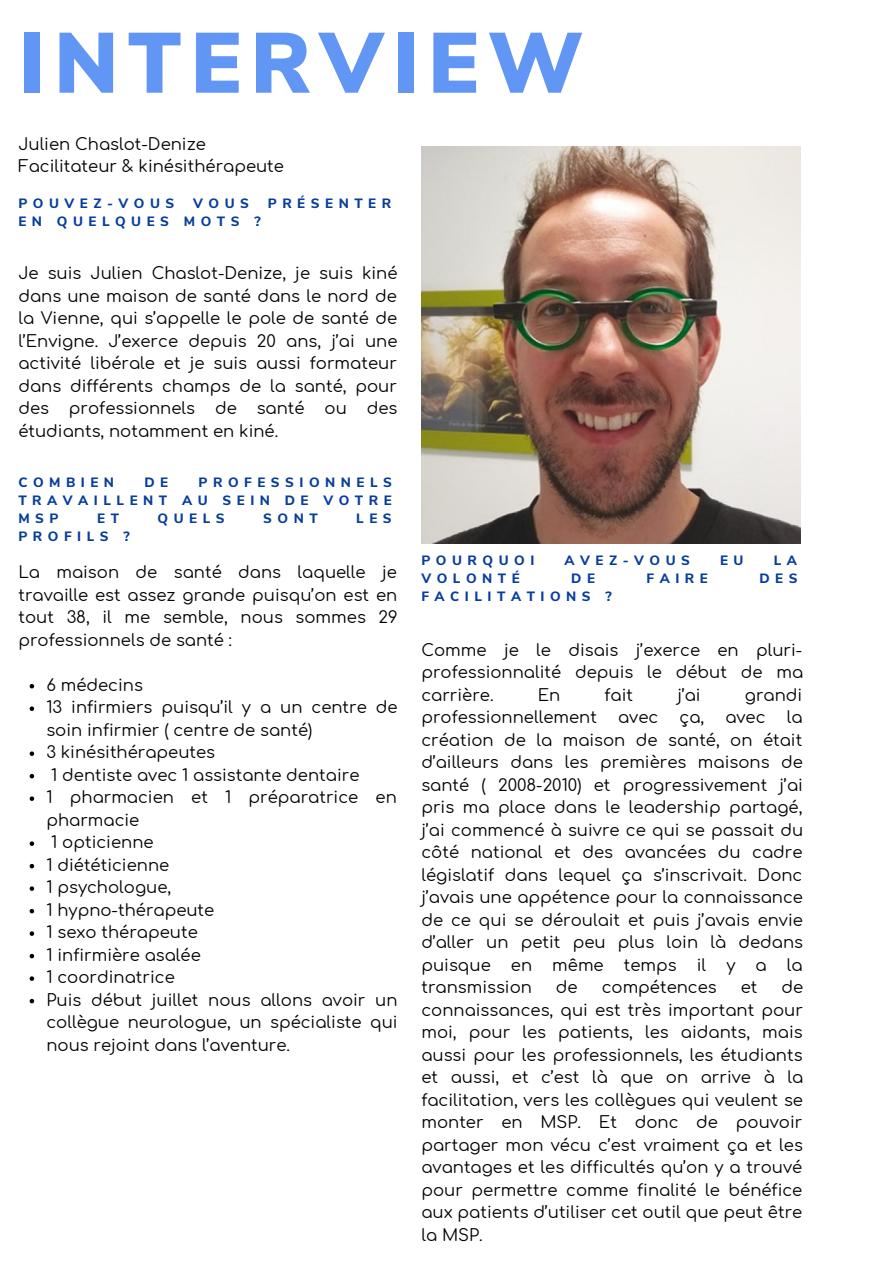
<style>
.page{position:relative;width:893px;height:1264px;background:#fff}
.page>*{position:absolute;margin:0;border:0;box-sizing:border-box;transform-origin:0 0}
.t1{font:900 85.05px "Nunito Sans";letter-spacing:.105em;color:#6296f5}
.t2{font:16.5px/22.5px "Comfortaa";color:#000;text-align:justify}
.t3{font:800 13.5px/18px "Nunito Sans";letter-spacing:.41em;color:#083d9c;text-align:justify}
</style>
<div class="page">
<img style="left:421px;top:146px;width:379px;height:397px">
<svg style="left:30px;top:684px;width:4px;height:4px"></svg>
<svg style="left:30px;top:706px;width:4px;height:5px"></svg>
<svg style="left:30px;top:751px;width:4px;height:5px"></svg>
<svg style="left:30px;top:774px;width:4px;height:4px"></svg>
<svg style="left:30px;top:796px;width:4px;height:5px"></svg>
<svg style="left:30px;top:841px;width:4px;height:5px"></svg>
<svg style="left:30px;top:863px;width:4px;height:5px"></svg>
<svg style="left:30px;top:886px;width:4px;height:4px"></svg>
<svg style="left:30px;top:908px;width:4px;height:5px"></svg>
<svg style="left:30px;top:931px;width:4px;height:4px"></svg>
<svg style="left:30px;top:953px;width:4px;height:5px"></svg>
<svg style="left:30px;top:976px;width:4px;height:4px"></svg>
<svg style="left:30px;top:998px;width:4px;height:5px"></svg>
<p class="t1" style="left:18px;top:7px;width:566px">INTERVIEW</p>
<p class="t2" style="left:18px;top:133px;width:189px">Julien Chaslot-Denize</p>
<p class="t2" style="left:18px;top:155px;width:267px">Facilitateur &amp; kinésithérapeute</p>
<p class="t3" style="left:18px;top:195px;width:157px">POUVEZ-VOUS</p>
<p class="t3" style="left:193px;top:195px;width:57px">VOUS</p>
<p class="t3" style="left:268px;top:195px;width:125px">PRÉSENTER</p>
<p class="t3" style="left:18px;top:213px;width:244px">EN QUELQUES MOTS ?</p>
<p class="t2" style="left:18px;top:262px;width:380px">Je suis Julien Chaslot-Denize, je suis kiné dans une maison de santé dans le nord de la Vienne, qui s’appelle le pole de santé de l’Envigne. J’exerce depuis 20 ans, j’ai une activité libérale et je suis aussi formateur dans différents champs de la santé, pour des professionnels de santé ou des étudiants, notamment en kiné.</p>
<p class="t3" style="left:18px;top:474px;width:375px;text-indent:180px">PROFESSIONNELS TRAVAILLENT AU SEIN DE VOTRE MSP</p>
<p class="t3" style="left:18px;top:474px;width:97px">COMBIEN</p>
<p class="t3" style="left:144px;top:474px;width:25px">D E</p>
<p class="t3" style="left:97px;top:510px;width:23px">E T</p>
<p class="t3" style="left:158px;top:510px;width:69px">QUELS</p>
<p class="t3" style="left:263px;top:510px;width:56px">SONT</p>
<p class="t3" style="left:356px;top:510px;width:37px">LES</p>
<p class="t3" style="left:18px;top:528px;width:113px">PROFILS ?</p>
<p class="t2" style="left:18px;top:561px;width:381px">La maison de santé dans laquelle je travaille est assez grande puisqu’on est en tout 38, il me semble, nous sommes 29 professionnels de santé :</p>
<p class="t2" style="left:46px;top:674px;width:98px">6 médecins</p>
<p class="t2" style="left:46px;top:696px;width:353px">13 infirmiers puisqu’il y a un centre de soin infirmier ( centre de santé)</p>
<p class="t2" style="left:46px;top:741px;width:170px">3 kinésithérapeutes</p>
<p class="t2" style="left:51px;top:764px;width:310px">1 dentiste avec 1 assistante dentaire</p>
<p class="t2" style="left:46px;top:786px;width:352px">1 pharmacien et 1 préparatrice en pharmacie</p>
<p class="t2" style="left:51px;top:831px;width:104px">1 opticienne</p>
<p class="t2" style="left:46px;top:854px;width:124px">1 diététicienne</p>
<p class="t2" style="left:46px;top:876px;width:126px">1 psychologue,</p>
<p class="t2" style="left:46px;top:899px;width:169px">1 hypno-thérapeute</p>
<p class="t2" style="left:46px;top:921px;width:153px">1 sexo thérapeute</p>
<p class="t2" style="left:46px;top:944px;width:156px">1 infirmière asalée</p>
<p class="t2" style="left:46px;top:966px;width:130px">1 coordinatrice</p>
<p class="t2" style="left:46px;top:989px;width:353px">Puis début juillet nous allons avoir un collègue neurologue, un spécialiste qui nous rejoint dans l’aventure.</p>
<p class="t3" style="left:421px;top:551px;width:114px">POURQUOI</p>
<p class="t3" style="left:564px;top:551px;width:127px">AVEZ-VOUS</p>
<p class="t3" style="left:720px;top:551px;width:25px">E U</p>
<p class="t3" style="left:773px;top:551px;width:25px">L A</p>
<p class="t3" style="left:421px;top:569px;width:100px">VOLONTÉ</p>
<p class="t3" style="left:571px;top:569px;width:25px">D E</p>
<p class="t3" style="left:646px;top:569px;width:63px">FAIRE</p>
<p class="t3" style="left:759px;top:569px;width:40px">DES</p>
<p class="t3" style="left:421px;top:587px;width:192px">FACILITATIONS ?</p>
<p class="t2" style="left:421px;top:639px;width:383px">Comme je le disais j’exerce en pluri&shy;professionnalité depuis le début de ma carrière.</p>
<p class="t2" style="left:537px;top:684px;width:24px">En</p>
<p class="t2" style="left:604px;top:684px;width:30px">fait</p>
<p class="t2" style="left:677px;top:684px;width:25px">j’ai</p>
<p class="t2" style="left:744px;top:684px;width:59px">grandi</p>
<p class="t2" style="left:421px;top:706px;width:177px">professionnellement</p>
<p class="t2" style="left:618px;top:706px;width:42px">avec</p>
<p class="t2" style="left:679px;top:706px;width:26px">ça,</p>
<p class="t2" style="left:725px;top:706px;width:42px">avec</p>
<p class="t2" style="left:421px;top:706px;width:383px;text-indent:365px">la création de la maison de santé, on était d’ailleurs dans les premières maisons de santé ( 2008-2010) et progressivement j’ai pris ma place dans le leadership partagé, j’ai commencé à suivre ce qui se passait du côté national et des avancées du cadre législatif dans lequel ça s’inscrivait. Donc j’avais une appétence pour la connaissance de ce qui se déroulait et puis j’avais envie d’aller un petit peu plus loin là dedans puisque en même temps il y a la transmission</p>
<p class="t2" style="left:556px;top:976px;width:23px">de</p>
<p class="t2" style="left:601px;top:976px;width:117px">compétences</p>
<p class="t2" style="left:740px;top:976px;width:18px">et</p>
<p class="t2" style="left:421px;top:976px;width:383px;text-indent:360px">de connaissances, qui est très important pour moi, pour les patients, les aidants, mais aussi pour les professionnels, les étudiants et aussi, et c’est là que on arrive à la facilitation, vers les collègues qui veulent se monter en MSP. Et donc de pouvoir partager mon vécu c’est vraiment ça et les avantages et les difficultés qu’on y a trouvé pour permettre comme finalité le bénéfice aux patients d’utiliser cet outil que peut être la MSP.</p>
</div>
